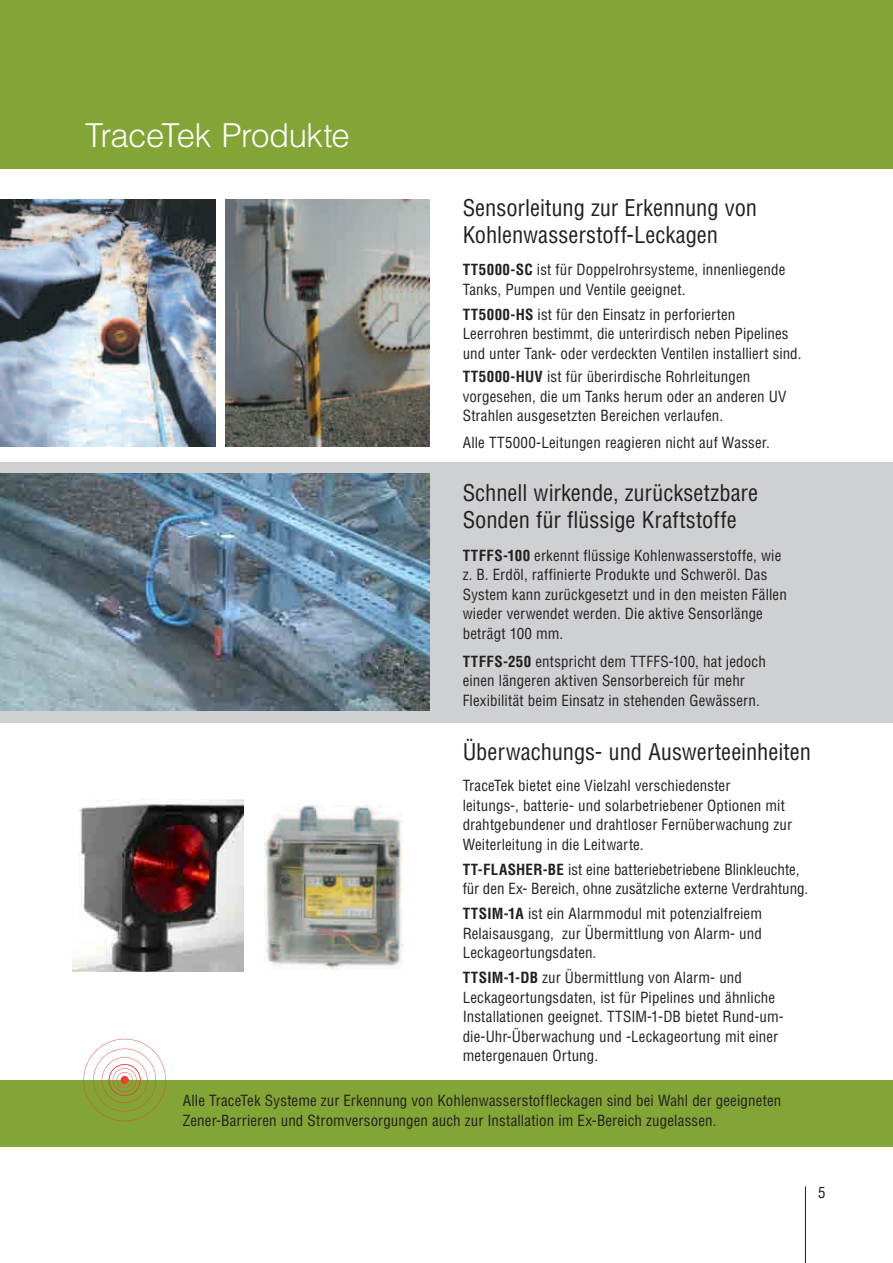
<style>
.page{position:relative;width:893px;height:1263px;background:#fff}
.page>*{position:absolute;margin:0;border:0;box-sizing:border-box;transform-origin:0 0}
.t1{font:300 33px "Helvetica LT Std";letter-spacing:-.02em;color:#fff}
.t2{font:condensed 22.5px/27px "Helvetica LT Std";color:#231f20}
.t3{font:condensed 15px/19.5px "Helvetica LT Std";letter-spacing:.01em;color:#231f20}
.s1{font-weight:700}
</style>
<div class="page">
<div style="left:0;top:0;width:893px;height:169px;background:#82a535"></div>
<div style="left:0;top:462px;width:893px;height:261px;background:#cfd0d2"></div>
<hr style="left:805px;top:1186px;width:1px;height:77px;background:#231f20">
<img style="left:0;top:199px;width:216px;height:248px">
<img style="left:0;top:473px;width:429px;height:237px">
<img style="left:225px;top:199px;width:204px;height:248px">
<img style="left:72px;top:799px;width:171px;height:172px">
<img style="left:264px;top:805px;width:139px;height:164px">
<div style="left:0;top:1080px;width:893px;height:66px;background:#82a535"></div>
<svg style="left:83px;top:1039px;width:83px;height:82px"></svg>
<h1 class="t1" style="left:85px;top:115px;width:266px">TraceTek Produkte</h1>
<h3 class="t2" style="left:463px;top:195px;width:296px">Sensorleitung zur Erkennung von<br>Kohlenwasserstoff-Leckagen</h3>
<p class="t3" style="left:463px;top:260px;width:324px"><span class="s1">TT5000-SC</span> ist für Doppelrohrsysteme, innenliegende</p>
<p class="t3" style="left:463px;top:277px;width:274px;line-height:25px">Tanks, Pumpen und Ventile geeignet.<br><span class="s1">TT5000-HS</span> ist für den Einsatz in perforierten</p>
<p class="t3" style="left:463px;top:324px;width:340px">Leerrohren bestimmt, die unterirdisch neben Pipelines und unter Tank- oder verdeckten Ventilen installiert sind.</p>
<p class="t3" style="left:463px;top:367px;width:325px"><span class="s1">TT5000-HUV</span> ist für überirdische Rohrleitungen vorgesehen, die um Tanks herum oder an anderen UV<br>Strahlen ausgesetzten Bereichen verlaufen.</p>
<p class="t3" style="left:463px;top:433px;width:309px">Alle TT5000-Leitungen reagieren nicht auf Wasser.</p>
<h3 class="t2" style="left:463px;top:479px;width:297px">Schnell wirkende, zurücksetzbare<br>Sonden für flüssige Kraftstoffe</h3>
<p class="t3" style="left:463px;top:545px;width:320px"><span class="s1">TTFFS-100</span> erkennt flüssige Kohlenwasserstoffe, wie</p>
<p class="t3" style="left:463px;top:565px;width:326px">z. B. Erdöl, raffinierte Produkte und Schweröl. Das System kann zurückgesetzt und in den meisten Fällen wieder verwendet werden. Die aktive Sensorlänge beträgt 100 mm.</p>
<p class="t3" style="left:463px;top:651px;width:305px"><span class="s1">TTFFS-250</span> entspricht dem TTFFS-100, hat jedoch einen längeren aktiven Sensorbereich für mehr<br>Flexibilität beim Einsatz in stehenden Gewässern.</p>
<h3 class="t2" style="left:463px;top:738px;width:350px">Überwachungs- und Auswerteeinheiten</h3>
<p class="t3" style="left:463px;top:776px;width:331px">TraceTek bietet eine Vielzahl verschiedenster<br>leitungs-, batterie- und solarbetriebener Optionen mit drahtgebundener und drahtloser Fernüberwachung zur Weiterleitung in die Leitwarte.</p>
<p class="t3" style="left:463px;top:859px;width:338px"><span class="s1">TT-FLASHER-BE</span> ist eine batteriebetriebene Blinkleuchte,</p>
<p class="t3" style="left:463px;top:876px;width:347px;line-height:25px">für den Ex- Bereich, ohne zusätzliche externe Verdrahtung.<br><span class="s1">TTSIM-1A</span> ist ein Alarmmodul mit potenzialfreiem</p>
<p class="t3" style="left:463px;top:923px;width:301px">Relaisausgang, zur Übermittlung von Alarm- und<br>Leckageortungsdaten.</p>
<p class="t3" style="left:463px;top:968px;width:322px"><span class="s1">TTSIM-1-DB</span> zur Übermittlung von Alarm- und Leckageortungsdaten, ist für Pipelines und ähnliche Installationen geeignet. TTSIM-1-DB bietet Rund-um&shy;die-Uhr-Überwachung und -Leckageortung mit einer</p>
<p class="t3" style="left:463px;top:1046px;width:137px">metergenauen Ortung.</p>
<p class="t3" style="left:183px;top:1091px;width:600px">Alle TraceTek Systeme zur Erkennung von Kohlenwasserstoffleckagen sind bei Wahl der geeigneten<br>Zener-Barrieren und Stromversorgungen auch zur Installation im Ex-Bereich zugelassen.</p>
<p class="t3" style="left:818px;top:1182px;width:9px">5</p>
</div>
